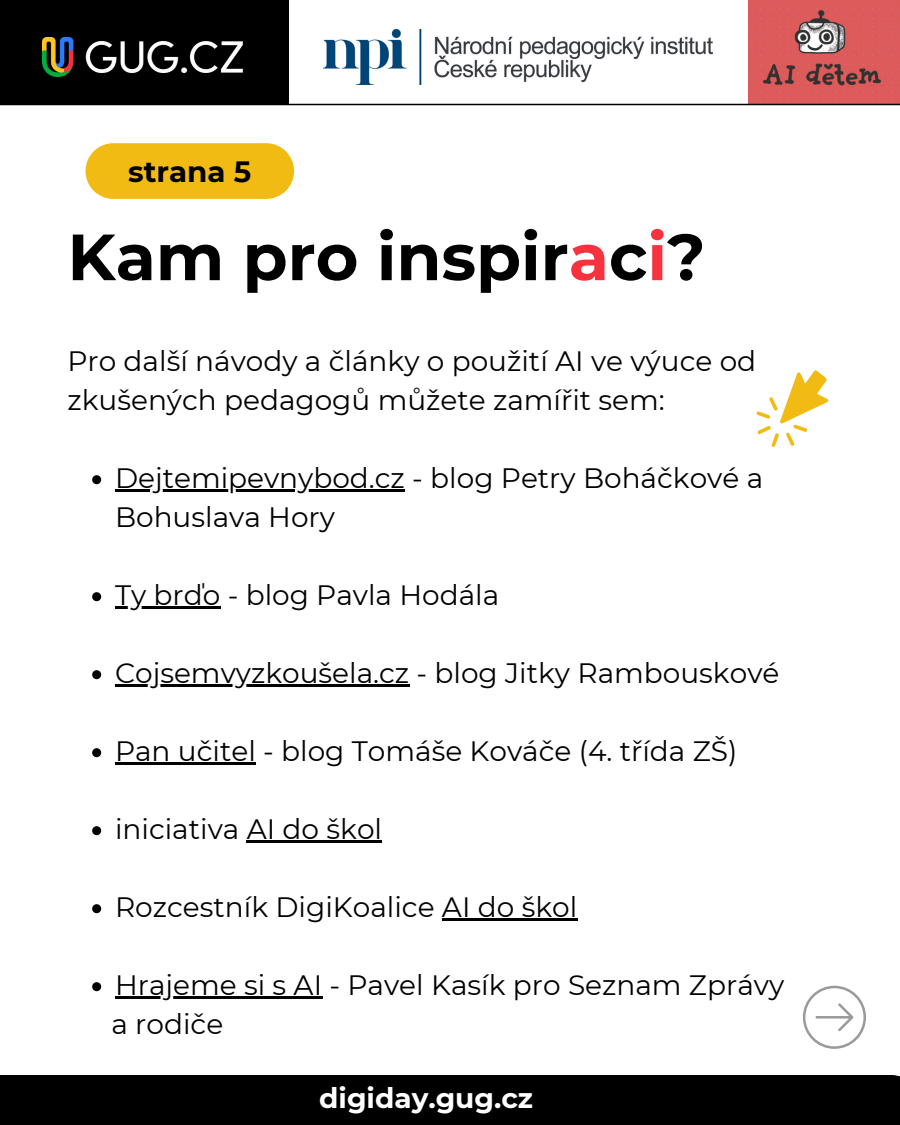
<style>
.page{position:relative;width:900px;height:1125px;background:#fff}
.page>*{position:absolute;margin:0;border:0;box-sizing:border-box;transform-origin:0 0}
.t1{font:700 65.2px "Montserrat";color:#000}
.t2{font:700 29.3px "Montserrat";color:#000}
.t3{font:28px/39px "Montserrat";color:#000}
.t4{font:700 28px "Montserrat";color:#fff}
.s1{color:#f7323f}
</style>
<div class="page">
<svg style="left:85px;top:143px;width:209px;height:56px;background:#f1bf22"></svg>
<div style="left:0;top:1075px;width:900px;height:50px;background:#000"></div>
<svg style="left:92px;top:475px;width:9px;height:9px"></svg>
<hr style="left:115px;top:489px;width:290px;height:3px;background:#000">
<svg style="left:92px;top:592px;width:9px;height:9px"></svg>
<hr style="left:115px;top:606px;width:105px;height:3px;background:#000">
<svg style="left:92px;top:670px;width:9px;height:9px"></svg>
<hr style="left:115px;top:684px;width:294px;height:3px;background:#000">
<svg style="left:92px;top:748px;width:9px;height:9px"></svg>
<hr style="left:115px;top:762px;width:141px;height:3px;background:#000">
<svg style="left:92px;top:826px;width:9px;height:9px"></svg>
<hr style="left:247px;top:840px;width:135px;height:3px;background:#000">
<svg style="left:92px;top:904px;width:9px;height:9px"></svg>
<hr style="left:442px;top:918px;width:135px;height:3px;background:#000">
<svg style="left:92px;top:982px;width:9px;height:9px"></svg>
<hr style="left:115px;top:996px;width:207px;height:3px;background:#000">
<svg style="left:802px;top:985px;width:64px;height:64px"></svg>
<svg style="left:756px;top:370px;width:73px;height:77px"></svg>
<div style="left:0;top:0;width:900px;height:105px;background:#000"></div>
<img style="left:43px;top:37px;width:199px;height:39px">
<img style="left:747px;top:0;width:153px;height:104px">
<div style="left:289px;top:0;width:458px;height:105px;background:#fff"></div>
<img style="left:324px;top:29px;width:389px;height:56px">
<hr style="left:0;top:104px;width:900px;height:1px;background:#000">
<p class="t2" style="left:128px;top:153px;width:125px">strana 5</p>
<h1 class="t1" style="left:67px;top:217px;width:640px">Kam pro inspir<span class="s1">a</span>c<span class="s1">i</span>?</h1>
<p class="t3" style="left:67px;top:341px;width:690px">Pro další návody a články o použití AI ve výuce od zkušených pedagogů můžete zamířit sem:</p>
<p class="t3" style="left:115px;top:458px;width:650px">Dejtemipevnybod.cz - blog Petry Boháčkové a<br>Bohuslava Hory</p>
<p class="t3" style="left:115px;top:575px;width:386px">Ty brďo - blog Pavla Hodála</p>
<p class="t3" style="left:115px;top:653px;width:666px">Cojsemvyzkoušela.cz - blog Jitky Rambouskové</p>
<p class="t3" style="left:115px;top:731px;width:624px">Pan učitel - blog Tomáše Kováče (4. třída ZŠ)</p>
<p class="t3" style="left:115px;top:809px;width:269px">iniciativa AI do škol</p>
<p class="t3" style="left:115px;top:887px;width:464px">Rozcestník DigiKoalice AI do škol</p>
<p class="t3" style="left:111px;top:965px;width:674px">Hrajeme si s AI - Pavel Kasík pro Seznam Zprávy a rodiče</p>
<p class="t4" style="left:319px;top:1081px;width:215px">digiday.gug.cz</p>
</div>
